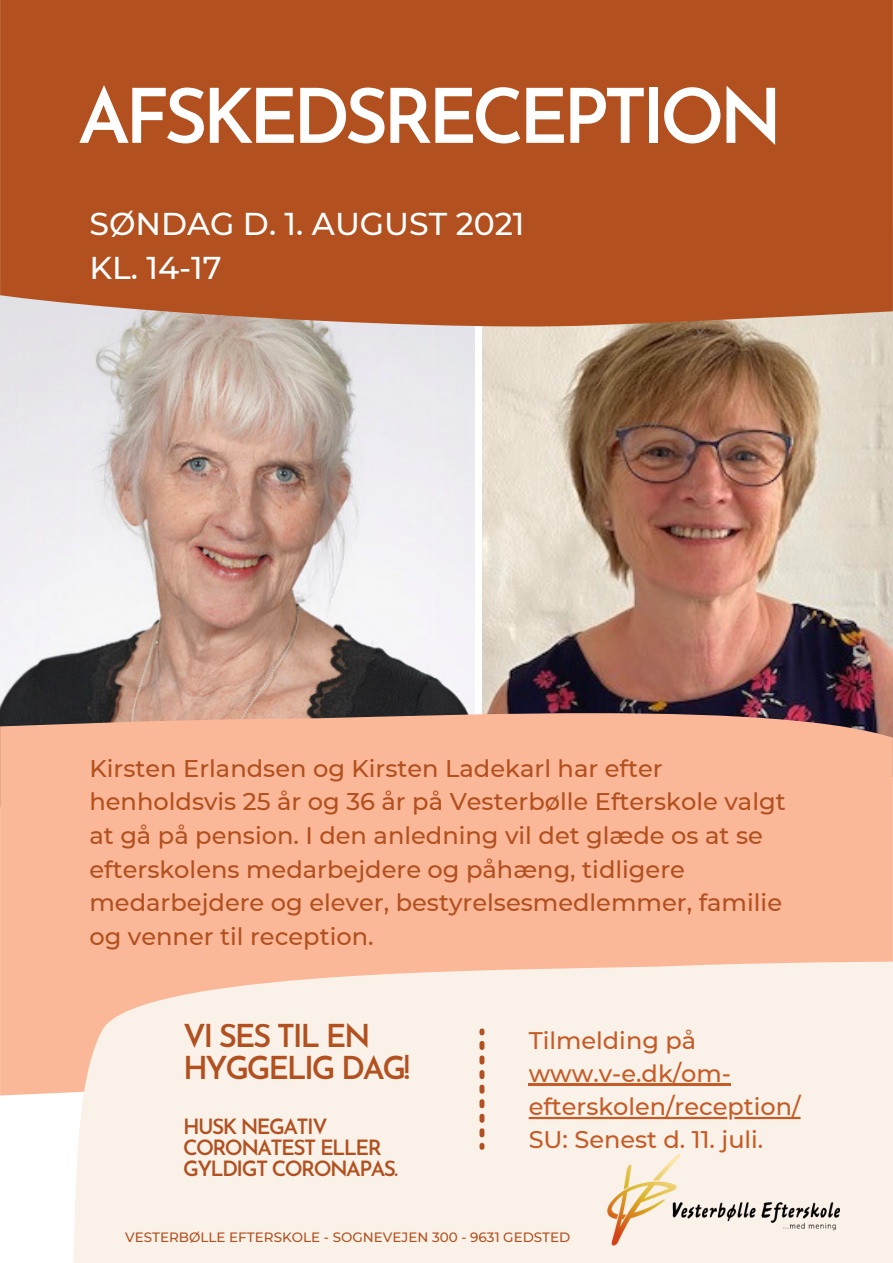
<style>
.page{position:relative;width:893px;height:1263px;background:#fff}
.page>*{position:absolute;margin:0;border:0;box-sizing:border-box;transform-origin:0 0}
.t1{font:600 75.6px "Josefin Sans";letter-spacing:-.075em;color:#fff}
.t2{font:500 31.5px/44px "Montserrat";color:#fff}
.t3{font:600 31.5px/31.5px "Josefin Sans";letter-spacing:-.075em;color:#b2501f}
.t4{font:500 24.15px/33.6px "Montserrat";color:#b2501f}
.t5{font:500 24px/33.2px "Montserrat";color:#c65b26}
.t6{font:600 21px/20.9px "Josefin Sans";letter-spacing:-.075em;color:#b2501f}
.t7{font:500 13.5px "Montserrat";color:#b2501f}
</style>
<div class="page">
<img style="left:482px;top:332px;width:411px;height:359px">
<img style="left:0;top:332px;width:475px;height:359px">
<div style="left:0;top:0;width:893px;height:332px;background:#b2501f"></div>
<svg style="left:0;top:691px;width:893px;height:404px;background:#ebad90"></svg>
<svg style="left:58px;top:961px;width:835px;height:302px;background:#f9ede3"></svg>
<svg style="left:479px;top:1028px;width:5px;height:7px"></svg>
<svg style="left:479px;top:1041px;width:5px;height:96px"></svg>
<svg style="left:479px;top:1143px;width:5px;height:7px"></svg>
<img style="left:607px;top:1155px;width:233px;height:90px">
<hr style="left:529px;top:1084px;width:202px;height:2px;background:#c65b26">
<hr style="left:734px;top:1117px;width:66px;height:2px;background:#c65b26">
<hr style="left:529px;top:1117px;width:198px;height:2px;background:#c65b26">
<p class="t1" style="left:78px;top:52px;width:707px">AFSKEDSRECEPTION</p>
<p class="t2" style="left:89px;top:201px;width:437px">SØNDAG D. 1. AUGUST 2021<br>KL. 14-17</p>
<p class="t4" style="left:89px;top:750px;width:698px">Kirsten Erlandsen og Kirsten Ladekarl har efter henholdsvis 25 år og 36 år på Vesterbølle Efterskole valgt at gå på pension. I den anledning vil det glæde os at se efterskolens medarbejdere og påhæng, tidligere medarbejdere og elever, bestyrelsesmedlemmer, familie og venner til reception.</p>
<p class="t3" style="left:183px;top:1016px;width:229px">VI SES TIL EN<br>HYGGELIG DAG!</p>
<p class="t6" style="left:183px;top:1113px;width:216px">HUSK NEGATIV<br>CORONATEST ELLER<br>GYLDIGT CORONAPAS.</p>
<p class="t5" style="left:529px;top:1023px;width:273px">Tilmelding på www.v-e.dk/om&shy;efterskolen/reception/<br>SU: Senest d. 11. juli.</p>
<p class="t7" style="left:125px;top:1228px;width:447px">VESTERBØLLE EFTERSKOLE - SOGNEVEJEN 300 - 9631 GEDSTED</p>
</div>
